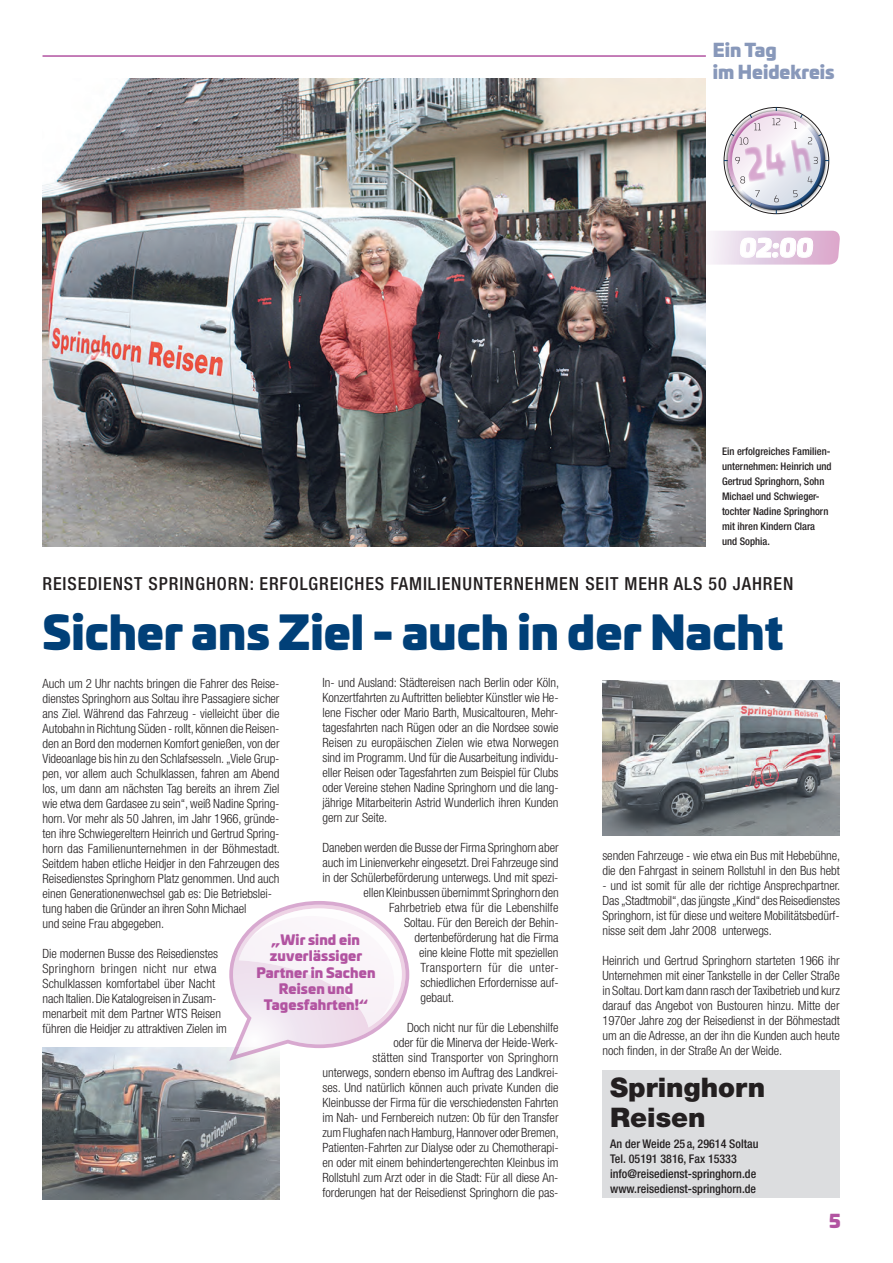
<style>
.page{position:relative;width:893px;height:1263px;background:#fff}
.page>*{position:absolute;margin:0;border:0;box-sizing:border-box;transform-origin:0 0}
.t1{font:45px "Univia Pro Ultra";color:#014078}
.t2{font:900 27px/30px "Helvetica Neue";color:#231f20}
.t3{font:24px "Univia Pro Ultra";color:#fff}
.t4{font:500 condensed 18px "Helvetica Neue";letter-spacing:.05em;color:#231f20}
.t5{font:18px/21.6px "Univia Pro Ultra";color:#8898ba}
.t6{font:18px "Univia Pro Ultra";color:#b254a1}
.t7{font:13.5px/16.2px "Univia Pro Ultra";letter-spacing:.01em;color:#b254a1;text-align:center}
.t8{font:300 condensed 12.75px/15px "Helvetica Neue";letter-spacing:-.005em;color:#231f20}
.t9{font:300 condensed 12.75px "Helvetica Neue";letter-spacing:.035em;color:#231f20}
.t10{font:500 condensed 12px/15px "Helvetica Neue";color:#231f20}
.t11{font:500 condensed 10.5px/15px "Helvetica Neue";color:#231f20}
</style>
<div class="page">
<hr style="left:43px;top:55px;width:663px;height:2px;background:#b254a1">
<svg style="left:708px;top:231px;width:132px;height:34px;background:#e7d0e4"></svg>
<img style="left:43px;top:79px;width:663px;height:467px">
<hr style="left:724px;top:160px;width:105px;height:1px;background:#014078">
<hr style="left:776px;top:107px;width:1px;height:107px;background:#014078">
<div style="left:725px;top:108px;width:103px;height:105px;background:#231f20;opacity:.75"></div>
<div style="left:727px;top:110px;width:94px;height:75px;background:#fff;opacity:.75"></div>
<div style="left:728px;top:123px;width:99px;height:89px;background:#231f20;opacity:.75"></div>
<svg style="left:731px;top:114px;width:91px;height:93px"></svg>
<img style="left:43px;top:1048px;width:237px;height:151px">
<div style="left:602px;top:680px;width:238px;height:159px;background:linear-gradient(to right,#fff,#fff)"></div>
<img style="left:602px;top:680px;width:238px;height:155px">
<svg style="left:229px;top:901px;width:180px;height:160px"></svg>
<img style="left:239px;top:908px;width:163px;height:119px">
<img style="left:251px;top:908px;width:151px;height:111px">
<div style="left:602px;top:1070px;width:238px;height:128px;background:#dcdddf"></div>
<h3 class="t5" style="left:713px;top:38px;width:123px">Ein Tag<br>im Heidekreis</h3>
<h3 class="t3" style="left:739px;top:228px;width:79px">02:00</h3>
<p class="t11" style="left:722px;top:444px;width:111px">Ein erfolgreiches Familien&shy;unternehmen: Heinrich und<br>Gertrud Springhorn, Sohn<br>Michael und Schwieger&shy;tochter Nadine Springhorn mit ihren Kindern Clara und Sophia.</p>
<h3 class="t4" style="left:43px;top:573px;width:752px">REISEDIENST SPRINGHORN: ERFOLGREICHES FAMILIENUNTERNEHMEN SEIT MEHR ALS 50 JAHREN</h3>
<h1 class="t1" style="left:43px;top:595px;width:742px">Sicher ans Ziel - auch in der Nacht</h1>
<p class="t8" style="left:43px;top:675px;width:239px">Auch um 2 Uhr nachts bringen die Fahrer des Reise&shy;dienstes Springhorn aus Soltau ihre Passagiere sicher ans Ziel. Während das Fahrzeug - vielleicht über die Autobahn in Richtung Süden - rollt, können die Reisen&shy;den an Bord den modernen Komfort genießen, von der Videoanlage bis hin zu den Schlafsesseln. „Viele Grup&shy;pen, vor allem auch Schulklassen, fahren am Abend los, um dann am nächsten Tag bereits an ihrem Ziel wie etwa dem Gardasee zu sein“, weiß Nadine Spring&shy;horn. Vor mehr als 50 Jahren, im Jahr 1966, gründe&shy;ten ihre Schwiegereltern Heinrich und Gertrud Spring&shy;horn das Familienunternehmen in der Böhmestadt.<br>Seitdem haben etliche Heidjer in den Fahrzeugen des Reisedienstes Springhorn Platz genommen. Und auch einen Generationenwechsel gab es: Die Betriebslei&shy;tung haben die Gründer an ihren Sohn Michael<br>und seine Frau abgegeben.</p>
<p class="t8" style="left:43px;top:945px;width:186px">Die modernen Busse des Reisedienstes Springhorn bringen nicht nur etwa Schulklassen komfortabel über Nacht nach Italien. Die Katalogreisen in Zusam&shy;menarbeit mit dem Partner WTS Reisen führen die Heidjer zu attraktiven Zielen im</p>
<p class="t8" style="left:322px;top:675px;width:238px;text-align:justify">In- und Ausland: Städtereisen nach Berlin oder Köln, Konzertfahrten zu Auftritten beliebter Künstler wie He&shy;lene Fischer oder Mario Barth, Musicaltouren, Mehr&shy;tagesfahrten nach Rügen oder an die Nordsee sowie Reisen zu europäischen Zielen wie etwa Norwegen sind im Programm. Und für die Ausarbeitung individu&shy;eller Reisen oder Tagesfahrten zum Beispiel für Clubs oder Vereine stehen Nadine Springhorn und die lang&shy;jährige Mitarbeiterin Astrid Wunderlich ihren Kunden gern zur Seite.</p>
<p class="t8" style="left:322px;top:840px;width:238px">Daneben werden die Busse der Firma Springhorn aber</p>
<p class="t8" style="left:322px;top:855px;width:238px">auch im Linienverkehr eingesetzt. Drei Fahrzeuge sind</p>
<p class="t8" style="left:322px;top:870px;width:238px">in der Schülerbeförderung unterwegs. Und mit spezi-</p>
<p class="t8" style="left:364px;top:885px;width:197px">ellen Kleinbussen übernimmt Springhorn den</p>
<p class="t8" style="left:389px;top:900px;width:171px">Fahrbetrieb etwa für die Lebenshilfe</p>
<p class="t8" style="left:404px;top:915px;width:156px">Soltau. Für den Bereich der Behin-</p>
<p class="t8" style="left:415px;top:930px;width:146px">dertenbeförderung hat die Firma</p>
<p class="t8" style="left:419px;top:945px;width:141px">eine kleine Flotte mit speziellen</p>
<p class="t9" style="left:421px;top:960px;width:140px">Transportern für die unter-</p>
<p class="t8" style="left:421px;top:975px;width:140px">schiedlichen Erfordernisse auf-</p>
<p class="t8" style="left:421px;top:990px;width:35px">gebaut.</p>
<p class="t8" style="left:322px;top:1020px;width:238px;text-align:right">Doch nicht nur für die Lebenshilfe<br>oder für die Minerva der Heide-Werk-<br>stätten sind Transporter von Springhorn unterwegs, sondern ebenso im Auftrag des Landkrei&shy;ses. Und natürlich können auch private Kunden die Kleinbusse der Firma für die verschiedensten Fahrten im Nah- und Fernbereich nutzen: Ob für den Transfer zum Flughafen nach Hamburg, Hannover oder Bremen, Patienten-Fahrten zur Dialyse oder zu Chemotherapi&shy;en oder mit einem behindertengerechten Kleinbus im Rollstuhl zum Arzt oder in die Stadt: Für all diese An&shy;forderungen hat der Reisedienst Springhorn die pas-</p>
<p class="t8" style="left:602px;top:848px;width:239px">senden Fahrzeuge - wie etwa ein Bus mit Hebebühne, die den Fahrgast in seinem Rollstuhl in den Bus hebt</p>
<p class="t8" style="left:602px;top:878px;width:239px;text-align:justify">- und ist somit für alle der richtige Ansprechpartner.<br>Das „Stadtmobil“, das jüngste „Kind“ des Reisedienstes Springhorn, ist für diese und weitere Mobilitätsbedürf&shy;nisse seit dem Jahr 2008 unterwegs.</p>
<p class="t8" style="left:602px;top:953px;width:239px;text-align:justify">Heinrich und Gertrud Springhorn starteten 1966 ihr Unternehmen mit einer Tankstelle in der Celler Straße in Soltau. Dort kam dann rasch der Taxibetrieb und kurz darauf das Angebot von Bustouren hinzu. Mitte der 1970er Jahre zog der Reisedienst in der Böhmestadt um an die Adresse, an der ihn die Kunden auch heute noch finden, in der Straße An der Weide.</p>
<p class="t7" style="left:256px;top:931px;width:121px">„Wir sind ein zuverlässiger<br>Partner in Sachen<br>Reisen und<br>Tagesfahrten!“</p>
<h2 class="t2" style="left:610px;top:1072px;width:156px">Springhorn<br>Reisen</h2>
<p class="t10" style="left:610px;top:1136px;width:150px">An der Weide 25 a, 29614 Soltau<br>Tel. 05191 3816, Fax 15333 info@reisedienst-springhorn.de www.reisedienst-springhorn.de</p>
<h3 class="t6" style="left:829px;top:1205px;width:13px">5</h3>
</div>
